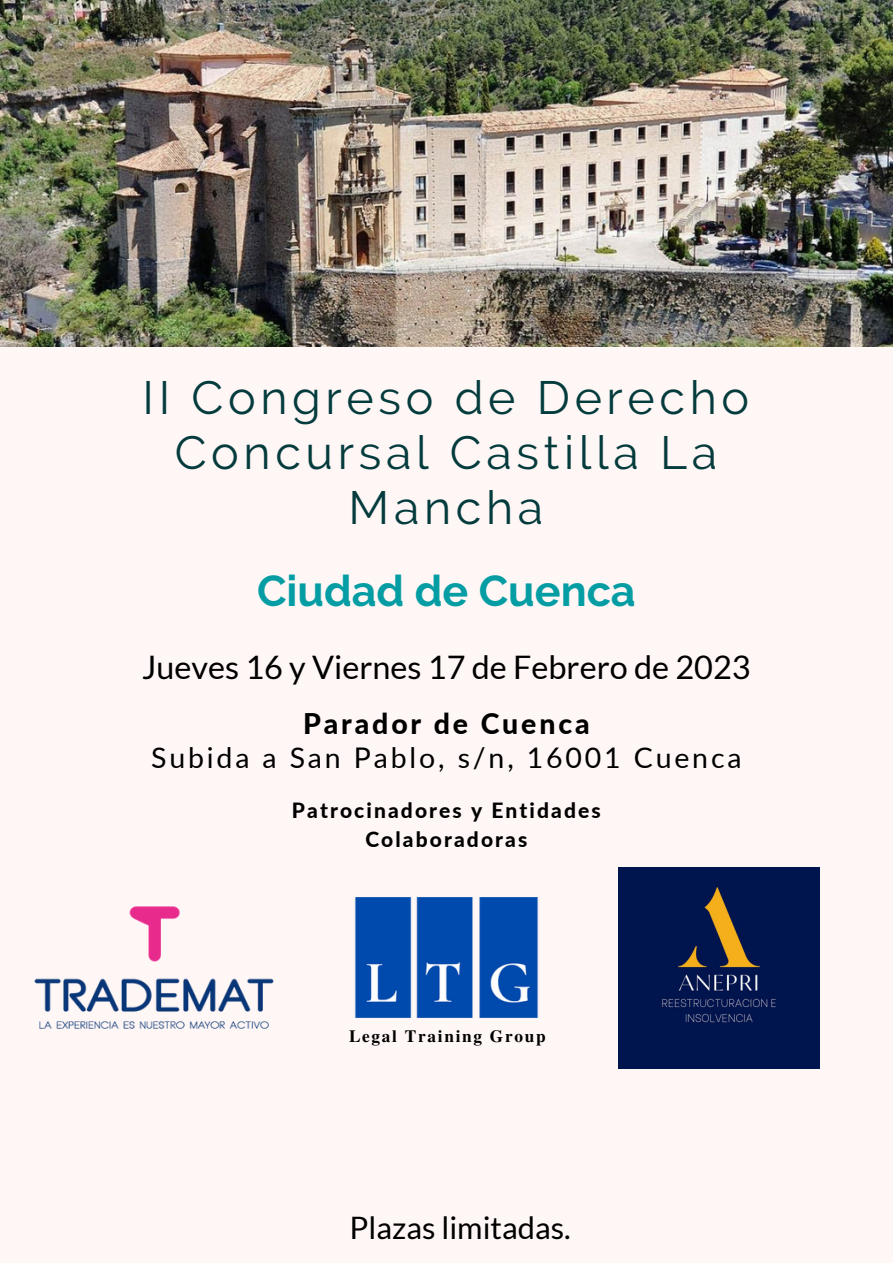
<style>
.page{position:relative;width:893px;height:1264px;background:#fff}
.page>*{position:absolute;margin:0;border:0;box-sizing:border-box;transform-origin:0 0}
.t1{font:46.5px/55.1px "Raleway";letter-spacing:.1em;color:#043b3d;text-align:center}
.t2{font:700 43.05px "Raleway";color:#059da4}
.t3{font:32.4px "Lato";color:#000}
.t4{font:30.9px "Lato";color:#000}
.t5{font:28.5px "Lato";letter-spacing:.1em;color:#000}
.t6{font:800 28.5px "Lato";letter-spacing:.1em;color:#000}
.t7{font:800 21px/29.2px "Lato";letter-spacing:.1em;color:#000;text-align:center}
.t8{font:700 17.25px "Te X Gyre Termes";letter-spacing:.1em;color:#000}
</style>
<div class="page">
<div style="left:0;top:0;width:892px;height:1262px;background:#fff7f6"></div>
<img style="left:354px;top:897px;width:185px;height:121px">
<img style="left:34px;top:906px;width:240px;height:123px">
<img style="left:618px;top:867px;width:201px;height:201px">
<img style="left:0;top:0;width:892px;height:346px">
<p class="t1" style="left:143px;top:370px;width:608px">II Congreso de Derecho<br>Concursal Castilla La<br>Mancha</p>
<p class="t2" style="left:257px;top:565px;width:380px">Ciudad de Cuenca</p>
<p class="t3" style="left:142px;top:647px;width:610px">Jueves 16 y Viernes 17 de Febrero de 2023</p>
<p class="t6" style="left:303px;top:706px;width:288px">Parador de Cuenca</p>
<p class="t5" style="left:151px;top:740px;width:592px">Subida a San Pablo, s/n, 16001 Cuenca</p>
<p class="t7" style="left:292px;top:794px;width:310px">Patrocinadores y Entidades<br>Colaboradoras</p>
<p class="t8" style="left:349px;top:1022px;width:198px">Legal Training Group</p>
<p class="t4" style="left:349px;top:1208px;width:223px">Plazas limitadas.</p>
</div>
